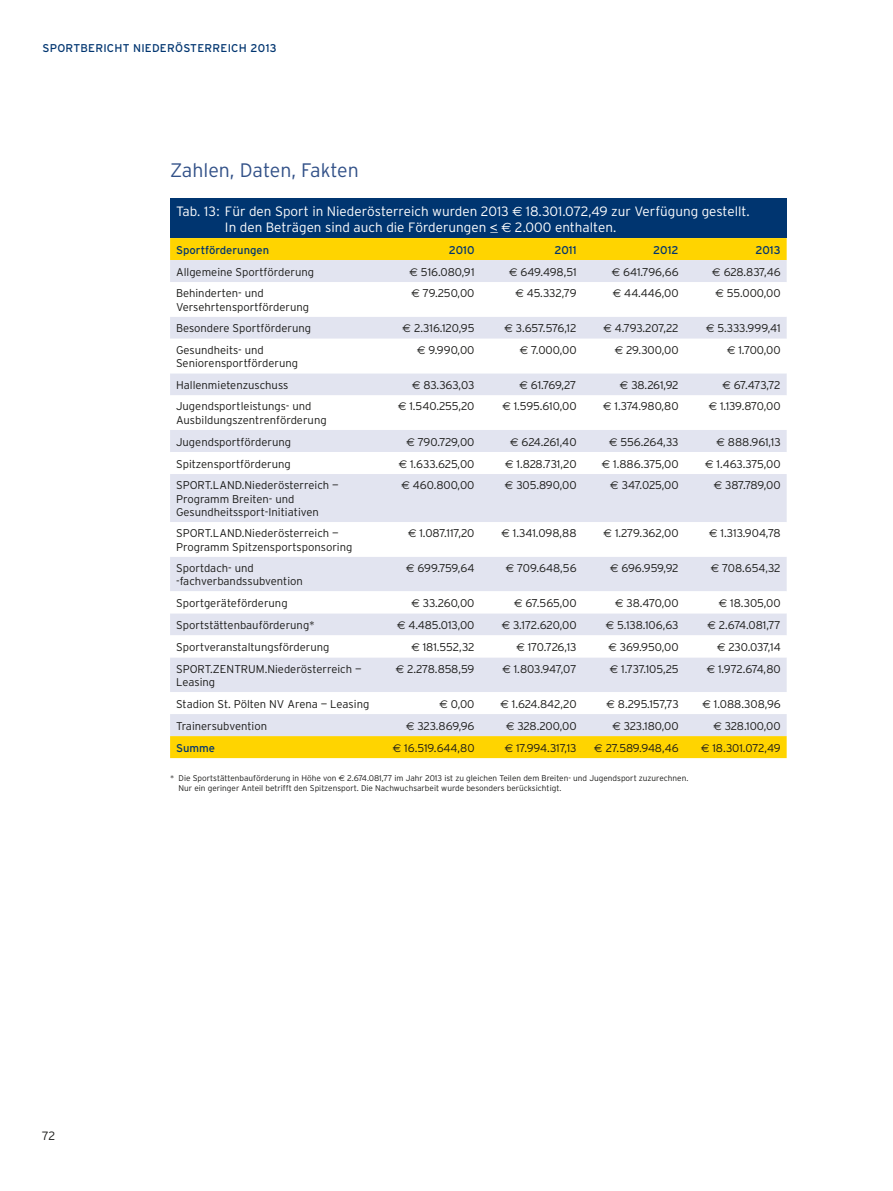
<style>
.page{position:relative;width:893px;height:1191px;background:#fff}
.page>*{position:absolute;margin:0;border:0;box-sizing:border-box;transform-origin:0 0}
.t1{font:300 19.5px "Interstate Plus";color:#325188}
.t2{font:300 13.5px/16.5px "Interstate Plus";color:#fff}
.t3{font:300 12px "Interstate Plus";color:#1a1a18}
.t4{font:300 11.25px/13.5px "Interstate Plus";color:#1a1a18}
.t5{font:11.25px "Interstate Plus";letter-spacing:.02em;color:#003570}
.t6{font:11.25px "Interstate Plus";color:#003570}
.t7{font:300 11.25px "Interstate Plus";letter-spacing:-.02em;color:#1a1a18}
.t8{font:300 8.25px/9.9px "Interstate Plus";color:#1a1a18}
.s1{font-family:"Euro Sans";font-weight:400}
.s2{font-family:"Helvetica";font-weight:400}
</style>
<div class="page">
<div style="left:170px;top:198px;width:617px;height:40px;background:#003570"></div>
<div style="left:170px;top:238px;width:617px;height:520px;background:#ffd400"></div>
<div style="left:170px;top:260px;width:617px;height:476px;background:#e2e4f0"></div>
<svg style="left:170px;top:282px;width:617px;height:432px;fill:#e2e4f0"></svg>
<svg style="left:170px;top:339px;width:617px;height:135px"></svg>
<p class="t5" style="left:43px;top:41px;width:236px">SPORTBERICHT NIEDERÖSTERREICH 2013</p>
<h1 class="t1" style="left:170px;top:159px;width:190px">Zahlen, Daten, Fakten</h1>
<p class="t2" style="left:225px;top:202px;width:526px;text-indent:-49px">Tab. 13: Für den Sport in Niederösterreich wurden 2013 <span class="s1">€</span> 18.301.072,49 zur Verfügung gestellt.<br>In den Beträgen sind auch die Förderungen <span class="s2">&lt;_</span> <span class="s1">€</span> 2.000 enthalten.</p>
<p class="t6" style="left:176px;top:243px;width:95px">SPORTFÖRDERUNGEN</p>
<p class="t5" style="left:449px;top:243px;width:27px">2010</p>
<p class="t5" style="left:554px;top:243px;width:24px">2011</p>
<p class="t5" style="left:653px;top:243px;width:27px">2012</p>
<p class="t5" style="left:756px;top:243px;width:27px">2013</p>
<p class="t4" style="left:176px;top:265px;width:139px">Allgemeine Sportförderung</p>
<p class="t4" style="left:410px;top:265px;width:66px"><span class="s1">€</span> 516.080,91</p>
<p class="t4" style="left:509px;top:265px;width:69px"><span class="s1">€</span> 649.498,51</p>
<p class="t4" style="left:612px;top:265px;width:68px"><span class="s1">€</span> 641.796,66</p>
<p class="t4" style="left:712px;top:265px;width:70px"><span class="s1">€</span> 628.837,46</p>
<p class="t4" style="left:176px;top:286px;width:135px">Behinderten- und<br>Versehrtensportförderung</p>
<p class="t4" style="left:412px;top:286px;width:64px"><span class="s1">€</span> 79.250,00</p>
<p class="t4" style="left:515px;top:286px;width:63px"><span class="s1">€</span> 45.332,79</p>
<p class="t4" style="left:613px;top:286px;width:67px"><span class="s1">€</span> 44.446,00</p>
<p class="t4" style="left:715px;top:286px;width:67px"><span class="s1">€</span> 55.000,00</p>
<p class="t4" style="left:176px;top:321px;width:137px">Besondere Sportförderung</p>
<p class="t4" style="left:403px;top:321px;width:73px"><span class="s1">€</span> 2.316.120,95</p>
<p class="t4" style="left:505px;top:321px;width:73px"><span class="s1">€</span> 3.657.576,12</p>
<p class="t4" style="left:604px;top:321px;width:77px"><span class="s1">€</span> 4.793.207,22</p>
<p class="t4" style="left:706px;top:321px;width:76px"><span class="s1">€</span> 5.333.999,41</p>
<p class="t4" style="left:176px;top:343px;width:124px">Gesundheits- und<br>Seniorensportförderung</p>
<p class="t4" style="left:417px;top:343px;width:59px"><span class="s1">€</span> 9.990,00</p>
<p class="t4" style="left:520px;top:343px;width:58px"><span class="s1">€</span> 7.000,00</p>
<p class="t4" style="left:615px;top:343px;width:65px"><span class="s1">€</span> 29.300,00</p>
<p class="t4" style="left:727px;top:343px;width:55px"><span class="s1">€</span> 1.700,00</p>
<p class="t4" style="left:176px;top:378px;width:114px">Hallenmietenzuschuss</p>
<p class="t4" style="left:412px;top:378px;width:64px"><span class="s1">€</span> 83.363,03</p>
<p class="t4" style="left:520px;top:378px;width:58px"><span class="s1">€</span> 61.769,27</p>
<p class="t4" style="left:620px;top:378px;width:60px"><span class="s1">€</span> 38.261,92</p>
<p class="t4" style="left:722px;top:378px;width:60px"><span class="s1">€</span> 67.473,72</p>
<p class="t4" style="left:176px;top:400px;width:152px">Jugendsportleistungs- und<br>Ausbildungszentrenförderung</p>
<p class="t4" style="left:398px;top:400px;width:78px"><span class="s1">€</span> 1.540.255,20</p>
<p class="t4" style="left:502px;top:400px;width:76px"><span class="s1">€</span> 1.595.610,00</p>
<p class="t4" style="left:603px;top:400px;width:77px"><span class="s1">€</span> 1.374.980,80</p>
<p class="t4" style="left:709px;top:400px;width:73px"><span class="s1">€</span> 1.139.870,00</p>
<p class="t4" style="left:176px;top:435px;width:117px">Jugendsportförderung</p>
<p class="t4" style="left:406px;top:435px;width:70px"><span class="s1">€</span> 790.729,00</p>
<p class="t4" style="left:510px;top:435px;width:68px"><span class="s1">€</span> 624.261,40</p>
<p class="t4" style="left:609px;top:435px;width:71px"><span class="s1">€</span> 556.264,33</p>
<p class="t4" style="left:717px;top:435px;width:66px"><span class="s1">€</span> 888.961,13</p>
<p class="t4" style="left:176px;top:457px;width:116px">Spitzensportförderung</p>
<p class="t4" style="left:399px;top:457px;width:77px"><span class="s1">€</span> 1.633.625,00</p>
<p class="t4" style="left:505px;top:457px;width:73px"><span class="s1">€</span> 1.828.731,20</p>
<p class="t4" style="left:602px;top:457px;width:78px"><span class="s1">€</span> 1.886.375,00</p>
<p class="t4" style="left:705px;top:457px;width:77px"><span class="s1">€</span> 1.463.375,00</p>
<p class="t4" style="left:176px;top:478px;width:164px">SPORT.LAND.Niederösterreich —<br>Programm Breiten- und<br>Gesundheitssport-Initiativen</p>
<p class="t4" style="left:401px;top:478px;width:75px"><span class="s1">€</span> 460.800,00</p>
<p class="t4" style="left:505px;top:478px;width:73px"><span class="s1">€</span> 305.890,00</p>
<p class="t4" style="left:610px;top:478px;width:70px"><span class="s1">€</span> 347.025,00</p>
<p class="t4" style="left:714px;top:478px;width:68px"><span class="s1">€</span> 387.789,00</p>
<p class="t4" style="left:176px;top:526px;width:178px">SPORT.LAND.Niederösterreich —<br>Programm Spitzensportsponsoring</p>
<p class="t4" style="left:408px;top:526px;width:68px"><span class="s1">€</span> 1.087.117,20</p>
<p class="t4" style="left:501px;top:526px;width:77px"><span class="s1">€</span> 1.341.098,88</p>
<p class="t4" style="left:604px;top:526px;width:76px"><span class="s1">€</span> 1.279.362,00</p>
<p class="t4" style="left:709px;top:526px;width:73px"><span class="s1">€</span> 1.313.904,78</p>
<p class="t4" style="left:176px;top:561px;width:128px">Sportdach- und -fachverbandssubvention</p>
<p class="t4" style="left:406px;top:561px;width:70px"><span class="s1">€</span> 699.759,64</p>
<p class="t4" style="left:506px;top:561px;width:72px"><span class="s1">€</span> 709.648,56</p>
<p class="t4" style="left:610px;top:561px;width:70px"><span class="s1">€</span> 696.959,92</p>
<p class="t4" style="left:711px;top:561px;width:71px"><span class="s1">€</span> 708.654,32</p>
<p class="t4" style="left:176px;top:596px;width:113px">Sportgeräteförderung</p>
<p class="t4" style="left:412px;top:596px;width:64px"><span class="s1">€</span> 33.260,00</p>
<p class="t4" style="left:514px;top:596px;width:64px"><span class="s1">€</span> 67.565,00</p>
<p class="t4" style="left:615px;top:596px;width:65px"><span class="s1">€</span> 38.470,00</p>
<p class="t4" style="left:719px;top:596px;width:63px"><span class="s1">€</span> 18.305,00</p>
<p class="t4" style="left:176px;top:618px;width:140px">Sportstättenbauförderung*</p>
<p class="t4" style="left:397px;top:618px;width:79px"><span class="s1">€</span> 4.485.013,00</p>
<p class="t4" style="left:502px;top:618px;width:76px"><span class="s1">€</span> 3.172.620,00</p>
<p class="t4" style="left:606px;top:618px;width:74px"><span class="s1">€</span> 5.138.106,63</p>
<p class="t4" style="left:707px;top:618px;width:75px"><span class="s1">€</span> 2.674.081,77</p>
<p class="t4" style="left:176px;top:640px;width:155px">Sportveranstaltungsförderung</p>
<p class="t4" style="left:411px;top:640px;width:65px"><span class="s1">€</span> 181.552,32</p>
<p class="t4" style="left:516px;top:640px;width:62px"><span class="s1">€</span> 170.726,13</p>
<p class="t4" style="left:609px;top:640px;width:72px"><span class="s1">€</span> 369.950,00</p>
<p class="t4" style="left:717px;top:640px;width:65px"><span class="s1">€</span> 230.037,14</p>
<p class="t4" style="left:176px;top:661px;width:187px">SPORT.ZENTRUM.Niederösterreich —<br>Leasing</p>
<p class="t4" style="left:396px;top:661px;width:80px"><span class="s1">€</span> 2.278.858,59</p>
<p class="t4" style="left:502px;top:661px;width:76px"><span class="s1">€</span> 1.803.947,07</p>
<p class="t4" style="left:610px;top:661px;width:70px"><span class="s1">€</span> 1.737.105,25</p>
<p class="t4" style="left:707px;top:661px;width:75px"><span class="s1">€</span> 1.972.674,80</p>
<p class="t4" style="left:176px;top:697px;width:195px">Stadion St. Pölten NV Arena — Leasing</p>
<p class="t4" style="left:439px;top:697px;width:37px"><span class="s1">€</span> 0,00</p>
<p class="t4" style="left:500px;top:697px;width:78px"><span class="s1">€</span> 1.624.842,20</p>
<p class="t4" style="left:606px;top:697px;width:74px"><span class="s1">€</span> 8.295.157,73</p>
<p class="t4" style="left:703px;top:697px;width:80px"><span class="s1">€</span> 1.088.308,96</p>
<p class="t4" style="left:176px;top:719px;width:93px">Trainersubvention</p>
<p class="t4" style="left:406px;top:719px;width:70px"><span class="s1">€</span> 323.869,96</p>
<p class="t4" style="left:506px;top:719px;width:72px"><span class="s1">€</span> 328.200,00</p>
<p class="t4" style="left:612px;top:719px;width:68px"><span class="s1">€</span> 323.180,00</p>
<p class="t4" style="left:713px;top:719px;width:69px"><span class="s1">€</span> 328.100,00</p>
<p class="t5" style="left:176px;top:741px;width:40px">SUMME</p>
<p class="t4" style="left:393px;top:741px;width:83px"><span class="s1">€</span> 16.519.644,80</p>
<p class="t4" style="left:505px;top:741px;width:73px"><span class="s1">€</span> 17.994.317,13</p>
<p class="t7" style="left:594px;top:741px;width:86px"><span class="s1">€</span> 27.589.948,46</p>
<p class="t4" style="left:701px;top:741px;width:81px"><span class="s1">€</span> 18.301.072,49</p>
<p class="t8" style="left:179px;top:773px;width:511px;text-indent:-9px">* Die Sportstättenbauförderung in Höhe von <span class="s1">€</span> 2.674.081,77 im Jahr 2013 ist zu gleichen Teilen dem Breiten- und Jugendsport zuzurechnen.<br>Nur ein geringer Anteil betrifft den Spitzensport. Die Nachwuchsarbeit wurde besonders berücksichtigt.</p>
<p class="t3" style="left:42px;top:1129px;width:14px">72</p>
</div>
